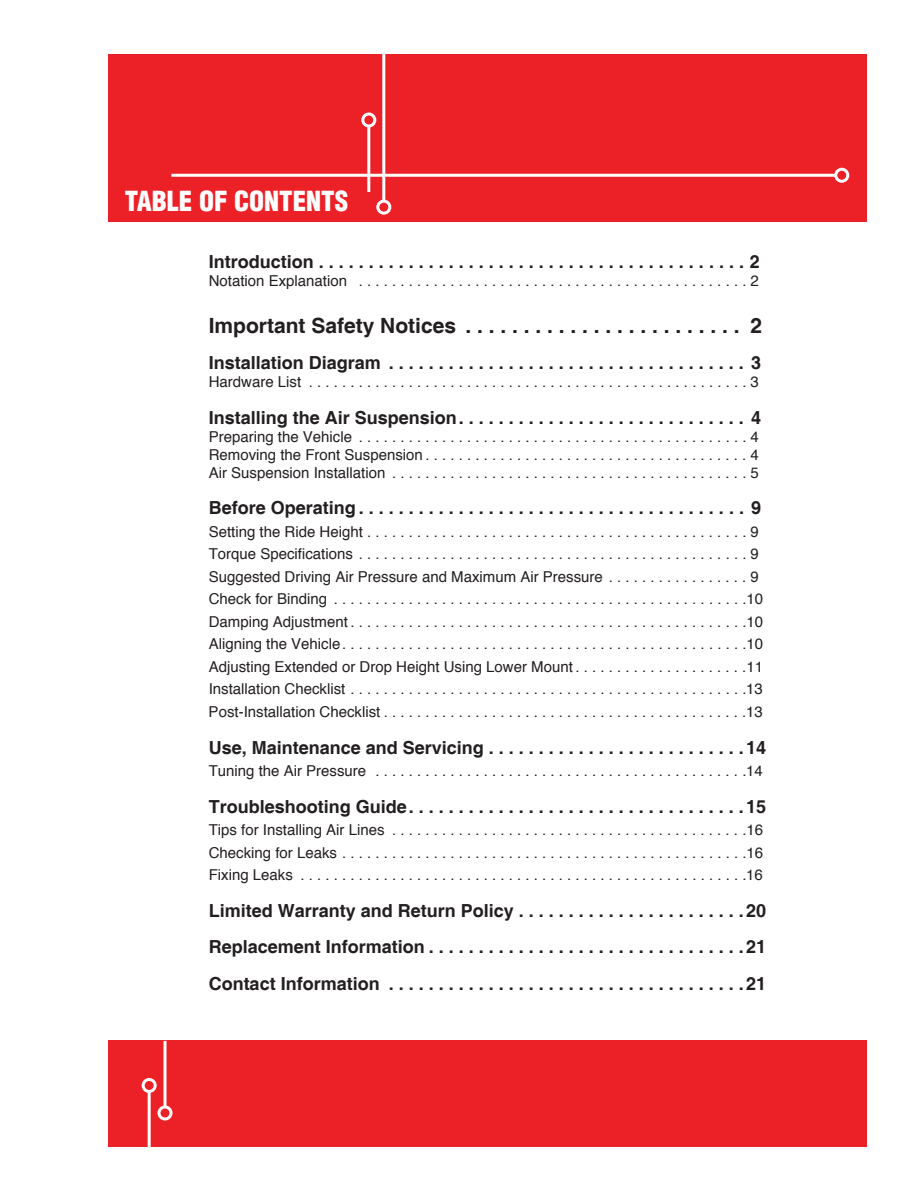
<style>
.page{position:relative;width:918px;height:1188px;background:#fff}
.page>*{position:absolute;margin:0;border:0;box-sizing:border-box;transform-origin:0 0}
.t1{font:900 condensed 27px "Helvetica";color:#fff}
.t2{font:700 21px "Helvetica";color:#231f20}
.t3{font:700 18px/36.6px "Helvetica";color:#231f20;text-align:justify}
.t4{font:15px/22.5px "Helvetica";color:#231f20;text-align:justify}
</style>
<div class="page">
<div style="left:108px;top:54px;width:758px;height:167px;background:#ec2127"></div>
<div style="left:108px;top:1041px;width:758px;height:106px;background:#ec2127"></div>
<hr style="left:148px;top:1091px;width:3px;height:56px;background:#fff">
<div style="left:142px;top:1078px;width:15px;height:15px;border:3px solid #fff;border-radius:50%"></div>
<hr style="left:164px;top:1041px;width:2px;height:66px;background:#fff">
<div style="left:158px;top:1106px;width:14px;height:14px;border:3px solid #fff;border-radius:50%"></div>
<hr style="left:367px;top:126px;width:3px;height:66px;background:#fff">
<div style="left:361px;top:112px;width:15px;height:16px;border:3px solid #fff;border-radius:50%"></div>
<hr style="left:171px;top:174px;width:665px;height:3px;background:#fff">
<div style="left:834px;top:168px;width:15px;height:15px;border:3px solid #fff;border-radius:50%"></div>
<hr style="left:382px;top:54px;width:3px;height:147px;background:#fff">
<div style="left:376px;top:200px;width:15px;height:15px;border:3px solid #fff;border-radius:50%"></div>
<h1 class="t1" style="left:125px;top:184px;width:225px">TABLE OF CONTENTS</h1>
<p class="t3" style="left:209px;top:244px;width:552px">Introduction . . . . . . . . . . . . . . . . . . . . . . . . . . . . . . . . . . . . . . . . . . . 2</p>
<p class="t4" style="left:209px;top:269px;width:552px">Notation Explanation . . . . . . . . . . . . . . . . . . . . . . . . . . . . . . . . . . . . . . . . . . . . . . . 2</p>
<h2 class="t2" style="left:209px;top:312px;width:555px">Important Safety Notices . . . . . . . . . . . . . . . . . . . . . . . . 2</h2>
<p class="t3" style="left:209px;top:345px;width:554px">Installation Diagram . . . . . . . . . . . . . . . . . . . . . . . . . . . . . . . . . . . . 3</p>
<p class="t4" style="left:209px;top:370px;width:552px">Hardware List . . . . . . . . . . . . . . . . . . . . . . . . . . . . . . . . . . . . . . . . . . . . . . . . . . . . . 3</p>
<p class="t3" style="left:209px;top:400px;width:554px">Installing the Air Suspension . . . . . . . . . . . . . . . . . . . . . . . . . . . . . 4</p>
<p class="t4" style="left:209px;top:427px;width:552px;line-height:18px">Preparing the Vehicle . . . . . . . . . . . . . . . . . . . . . . . . . . . . . . . . . . . . . . . . . . . . . . . 4<br>Removing the Front Suspension . . . . . . . . . . . . . . . . . . . . . . . . . . . . . . . . . . . . . . . 4<br>Air Suspension Installation . . . . . . . . . . . . . . . . . . . . . . . . . . . . . . . . . . . . . . . . . . . 5</p>
<p class="t3" style="left:209px;top:491px;width:554px">Before Operating . . . . . . . . . . . . . . . . . . . . . . . . . . . . . . . . . . . . . . . 9</p>
<p class="t4" style="left:209px;top:520px;width:556px;text-align:left">Setting the Ride Height . . . . . . . . . . . . . . . . . . . . . . . . . . . . . . . . . . . . . . . . . . . . . . 9<br>Torque Specifications . . . . . . . . . . . . . . . . . . . . . . . . . . . . . . . . . . . . . . . . . . . . . . . 9<br>Suggested Driving Air Pressure and Maximum Air Pressure . . . . . . . . . . . . . . . . . 9<br>Check for Binding . . . . . . . . . . . . . . . . . . . . . . . . . . . . . . . . . . . . . . . . . . . . . . . . . 10<br>Damping Adjustment . . . . . . . . . . . . . . . . . . . . . . . . . . . . . . . . . . . . . . . . . . . . . . . 10<br>Aligning the Vehicle . . . . . . . . . . . . . . . . . . . . . . . . . . . . . . . . . . . . . . . . . . . . . . . . 10<br>Adjusting Extended or Drop Height Using Lower Mount . . . . . . . . . . . . . . . . . . . . 11<br>Installation Checklist . . . . . . . . . . . . . . . . . . . . . . . . . . . . . . . . . . . . . . . . . . . . . . . 13<br>Post-Installation Checklist . . . . . . . . . . . . . . . . . . . . . . . . . . . . . . . . . . . . . . . . . . . 13</p>
<p class="t3" style="left:209px;top:730px;width:559px">Use, Maintenance and Servicing . . . . . . . . . . . . . . . . . . . . . . . . . 14</p>
<p class="t4" style="left:209px;top:759px;width:556px">Tuning the Air Pressure . . . . . . . . . . . . . . . . . . . . . . . . . . . . . . . . . . . . . . . . . . . . 14</p>
<p class="t3" style="left:209px;top:789px;width:559px">Troubleshooting Guide . . . . . . . . . . . . . . . . . . . . . . . . . . . . . . . . . 15</p>
<p class="t4" style="left:209px;top:818px;width:556px">Tips for Installing Air Lines . . . . . . . . . . . . . . . . . . . . . . . . . . . . . . . . . . . . . . . . . . 16<br>Checking for Leaks . . . . . . . . . . . . . . . . . . . . . . . . . . . . . . . . . . . . . . . . . . . . . . . . 16<br>Fixing Leaks . . . . . . . . . . . . . . . . . . . . . . . . . . . . . . . . . . . . . . . . . . . . . . . . . . . . . 16</p>
<p class="t3" style="left:209px;top:893px;width:559px">Limited Warranty and Return Policy . . . . . . . . . . . . . . . . . . . . . . 20<br>Replacement Information . . . . . . . . . . . . . . . . . . . . . . . . . . . . . . . 21<br>Contact Information . . . . . . . . . . . . . . . . . . . . . . . . . . . . . . . . . . . 21</p>
</div>
